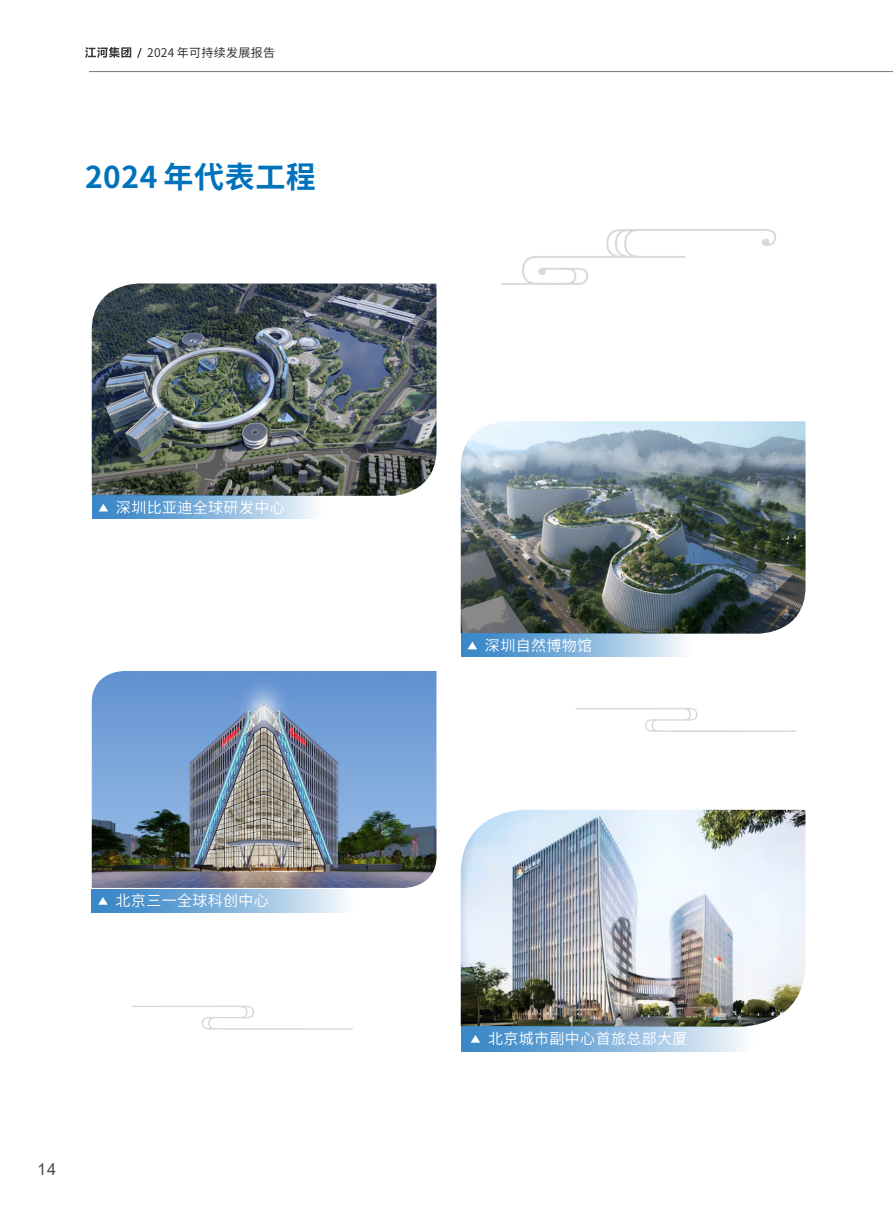
<style>
.page{position:relative;width:893px;height:1212px;background:#fff}
.page>*{position:absolute;margin:0;border:0;box-sizing:border-box;transform-origin:0 0}
.CSR_1级标题{font:700 30px "Source Han Sans CN";letter-spacing:.02em;color:#0072bc}
.t1{font:16.5px "Arial";color:#4b4c4d}
.CSR-数说字{font:15px "Source Han Sans CN";letter-spacing:.025em;color:#fff}
.t2{font:12px "Source Han Sans CN";letter-spacing:.025em;color:#231f20}
</style>
<div class="page">
<hr style="left:89px;top:71px;width:804px;height:1px;background:#808285">
<svg style="left:85px;top:47px;width:46px;height:11px"></svg>
<svg style="left:137px;top:48px;width:5px;height:10px"></svg>
<img style="left:461px;top:810px;width:344px;height:216px">
<div style="left:461px;top:1026px;width:292px;height:25px;background:linear-gradient(to right,#287cc2,#eff5fa)"></div>
<svg style="left:471px;top:1035px;width:9px;height:8px"></svg>
<svg style="left:502px;top:229px;width:274px;height:56px"></svg>
<svg style="left:132px;top:1005px;width:221px;height:25px"></svg>
<svg style="left:576px;top:708px;width:220px;height:24px"></svg>
<img style="left:92px;top:283px;width:344px;height:213px">
<svg style="left:92px;top:496px;width:223px;height:23px;background:#86b5dc"></svg>
<svg style="left:99px;top:504px;width:9px;height:7px"></svg>
<img style="left:461px;top:421px;width:344px;height:213px">
<svg style="left:461px;top:634px;width:223px;height:23px;background:#86b5dc"></svg>
<svg style="left:468px;top:642px;width:9px;height:7px"></svg>
<img style="left:92px;top:671px;width:344px;height:217px">
<svg style="left:92px;top:889px;width:253px;height:23px;background:#86b5dc"></svg>
<svg style="left:98px;top:897px;width:10px;height:8px"></svg>
<p class="t2" style="left:147px;top:46px;width:129px">2024 年可持续发展报告</p>
<p class="CSR_1级标题" style="left:85px;top:160px;width:232px">2024 年代表工程</p>
<p class="CSR-数说字" style="left:116px;top:499px;width:170px">深圳比亚迪全球研发中心</p>
<p class="CSR-数说字" style="left:116px;top:892px;width:155px">北京三一全球科创中心</p>
<p class="t1" style="left:37px;top:1158px;width:21px">14</p>
<p class="CSR-数说字" style="left:485px;top:637px;width:109px">深圳自然博物馆</p>
<p class="CSR-数说字" style="left:488px;top:1030px;width:201px">北京城市副中心首旅总部大厦</p>
</div>
